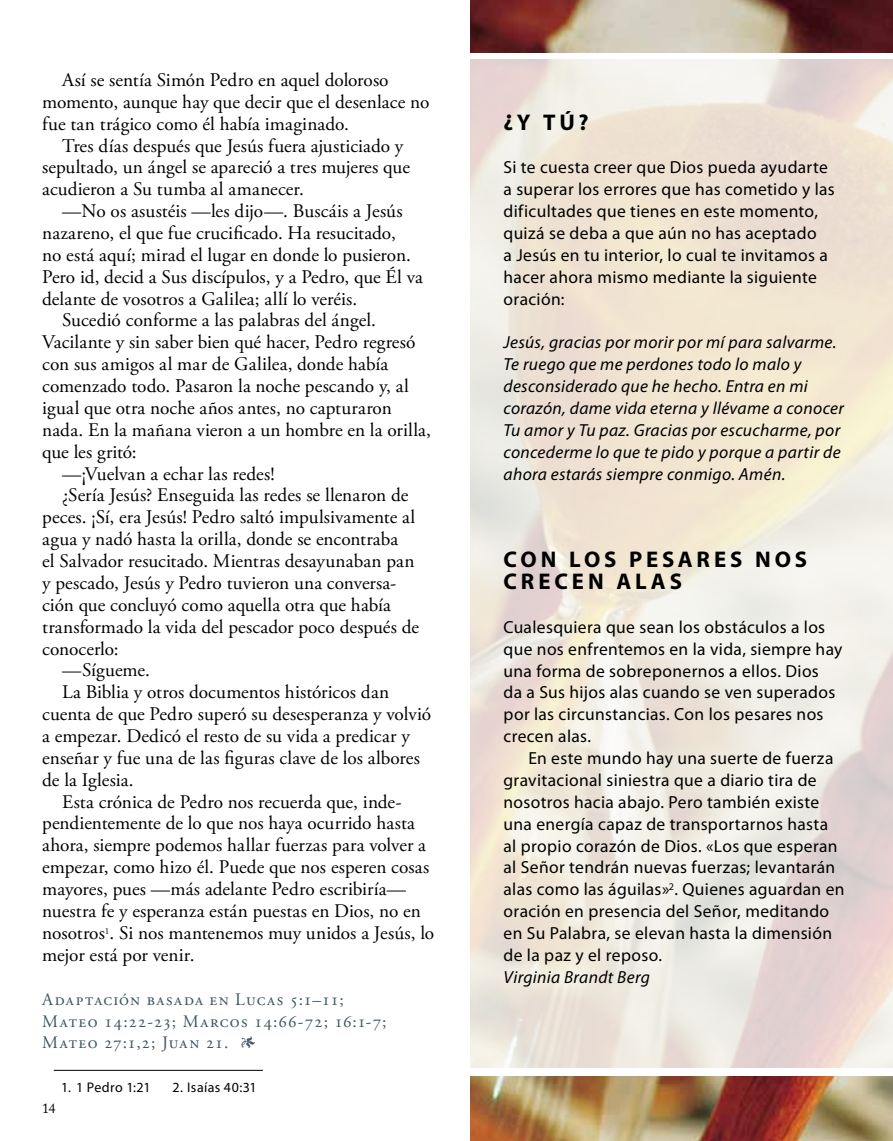
<style>
.page{position:relative;width:893px;height:1141px;background:#fff}
.page>*{position:absolute;margin:0;border:0;box-sizing:border-box;transform-origin:0 0}
.t1{font:700 22.75px/21.9px "Myriad Pro";letter-spacing:.17em;color:#000}
.t2{font:19.25px/21.9px "Adobe Garamond Pro";letter-spacing:-.01em;color:#000}
.t3{font:17.5px/21.9px "Myriad Pro";letter-spacing:.02em;color:#000}
.t4{font:italic 17.5px/21.9px "Myriad Pro";letter-spacing:.02em;color:#000}
.t5{font:17.5px/21.9px "Adobe Garamond Pro";letter-spacing:.065em;color:#3e5762}
.t6{font:14px "Myriad Pro";letter-spacing:.025em;color:#000}
.t7{font:14px "Adobe Caslon Pro";color:#000}
</style>
<div class="page">
<svg style="left:885px;top:52px;width:8px;height:8px"></svg>
<img style="left:471px;top:0;width:422px;height:52px">
<hr style="left:54px;top:1070px;width:209px;height:1px;background:#000">
<img style="left:471px;top:1076px;width:422px;height:65px">
<p class="t2" style="left:42px;top:70px;width:389px;text-indent:20px">Así se sentía Simón Pedro en aquel doloroso momento, aunque hay que decir que el desenlace no fue tan trágico como él había imaginado.</p>
<p class="t2" style="left:42px;top:135px;width:369px;text-indent:20px">Tres días después que Jesús fuera ajusticiado y sepultado, un ángel se apareció a tres mujeres que acudieron a Su tumba al amanecer.</p>
<p class="t2" style="left:62px;top:201px;width:342px">—No os asustéis —les dijo—. Buscáis a Jesús</p>
<p class="t2" style="left:42px;top:223px;width:355px">nazareno, el que fue crucificado. Ha resucitado,</p>
<p class="t2" style="left:42px;top:245px;width:370px">no está aquí; mirad el lugar en donde lo pusieron.</p>
<p class="t2" style="left:42px;top:266px;width:382px">Pero id, decid a Sus discípulos, y a Pedro, que Él va</p>
<p class="t2" style="left:42px;top:288px;width:317px">delante de vosotros a Galilea; allí lo veréis.</p>
<p class="t2" style="left:62px;top:310px;width:315px">Sucedió conforme a las palabras del ángel.</p>
<p class="t2" style="left:42px;top:332px;width:375px">Vacilante y sin saber bien qué hacer, Pedro regresó</p>
<p class="t2" style="left:42px;top:354px;width:348px">con sus amigos al mar de Galilea, donde había</p>
<p class="t2" style="left:42px;top:376px;width:368px">comenzado todo. Pasaron la noche pescando y, al</p>
<p class="t2" style="left:42px;top:398px;width:351px">igual que otra noche años antes, no capturaron</p>
<p class="t2" style="left:42px;top:419px;width:390px">nada. En la mañana vieron a un hombre en la orilla,</p>
<p class="t2" style="left:42px;top:441px;width:96px">que les gritó:</p>
<p class="t2" style="left:62px;top:463px;width:214px">—¡Vuelvan a echar las redes!</p>
<p class="t2" style="left:62px;top:485px;width:348px">¿Sería Jesús? Enseguida las redes se llenaron de</p>
<p class="t2" style="left:42px;top:507px;width:375px">peces. ¡Sí, era Jesús! Pedro saltó impulsivamente al</p>
<p class="t2" style="left:42px;top:529px;width:358px">agua y nadó hasta la orilla, donde se encontraba</p>
<p class="t2" style="left:42px;top:551px;width:374px">el Salvador resucitado. Mientras desayunaban pan</p>
<p class="t2" style="left:42px;top:573px;width:356px">y pescado, Jesús y Pedro tuvieron una conversa-</p>
<p class="t2" style="left:42px;top:594px;width:351px">ción que concluyó como aquella otra que había</p>
<p class="t2" style="left:42px;top:616px;width:378px">transformado la vida del pescador poco después de</p>
<p class="t2" style="left:42px;top:638px;width:78px">conocerlo:</p>
<p class="t2" style="left:62px;top:660px;width:90px">—Sígueme.</p>
<p class="t2" style="left:62px;top:682px;width:329px">La Biblia y otros documentos históricos dan</p>
<p class="t2" style="left:42px;top:704px;width:390px">cuenta de que Pedro superó su desesperanza y volvió</p>
<p class="t2" style="left:42px;top:726px;width:369px">a empezar. Dedicó el resto de su vida a predicar y</p>
<p class="t2" style="left:42px;top:747px;width:379px">enseñar y fue una de las figuras clave de los albores</p>
<p class="t2" style="left:42px;top:769px;width:93px">de la Iglesia.</p>
<p class="t2" style="left:62px;top:791px;width:341px">Esta crónica de Pedro nos recuerda que, inde-</p>
<p class="t2" style="left:42px;top:813px;width:374px">pendientemente de lo que nos haya ocurrido hasta</p>
<p class="t2" style="left:42px;top:835px;width:385px">ahora, siempre podemos hallar fuerzas para volver a</p>
<p class="t2" style="left:42px;top:857px;width:389px">empezar, como hizo él. Puede que nos esperen cosas</p>
<p class="t2" style="left:42px;top:879px;width:365px">mayores, pues —más adelante Pedro escribiría—</p>
<p class="t2" style="left:42px;top:901px;width:380px">nuestra fe y esperanza están puestas en Dios, no en</p>
<p class="t2" style="left:42px;top:923px;width:394px">nosotros<sup>1</sup>. Si nos mantenemos muy unidos a Jesús, lo</p>
<p class="t2" style="left:42px;top:945px;width:154px">mejor está por venir.</p>
<p class="t5" style="left:42px;top:989px;width:346px">Adaptación basada en Lucas 5:1–11;<br>Mateo 14:22-23; Marcos 14:66-72; 16:1-7;<br>Mateo 27:1,2; Juan 21. 1</p>
<p class="t6" style="left:61px;top:1079px;width:91px">1. 1 Pedro 1:21</p>
<p class="t6" style="left:172px;top:1079px;width:86px">2. Isaías 40:31</p>
<p class="t7" style="left:42px;top:1100px;width:15px">14</p>
<p class="t1" style="left:504px;top:110px;width:87px">¿Y TÚ?</p>
<p class="t3" style="left:504px;top:156px;width:333px">Si te cuesta creer que Dios pueda ayudarte a superar los errores que has cometido y las dificultades que tienes en este momento, quizá se deba a que aún no has aceptado<br>a Jesús en tu interior, lo cual te invitamos a hacer ahora mismo mediante la siguiente oración:</p>
<p class="t4" style="left:504px;top:331px;width:342px">Jesús, gracias por morir por mí para salvarme.<br>Te ruego que me perdones todo lo malo y desconsiderado que he hecho. Entra en mi corazón, dame vida eterna y llévame a conocer Tu amor y Tu paz. Gracias por escucharme, por concederme lo que te pido y porque a partir de ahora estarás siempre conmigo. Amén.</p>
<p class="t1" style="left:504px;top:548px;width:305px">CON LOS PESARES NOS<br>CRECEN ALAS</p>
<p class="t3" style="left:504px;top:616px;width:340px">Cualesquiera que sean los obstáculos a los que nos enfrentemos en la vida, siempre hay una forma de sobreponernos a ellos. Dios<br>da a Sus hijos alas cuando se ven superados por las circunstancias. Con los pesares nos crecen alas.</p>
<p class="t3" style="left:504px;top:747px;width:343px;text-indent:25px">En este mundo hay una suerte de fuerza gravitacional siniestra que a diario tira de nosotros hacia abajo. Pero también existe una energía capaz de transportarnos hasta al propio corazón de Dios. «Los que esperan al Señor tendrán nuevas fuerzas; levantarán alas como las águilas»<sup>2</sup>. Quienes aguardan en oración en presencia del Señor, meditando en Su Palabra, se elevan hasta la dimensión de la paz y el reposo.</p>
<p class="t4" style="left:504px;top:966px;width:148px">Virginia Brandt Berg</p>
</div>
